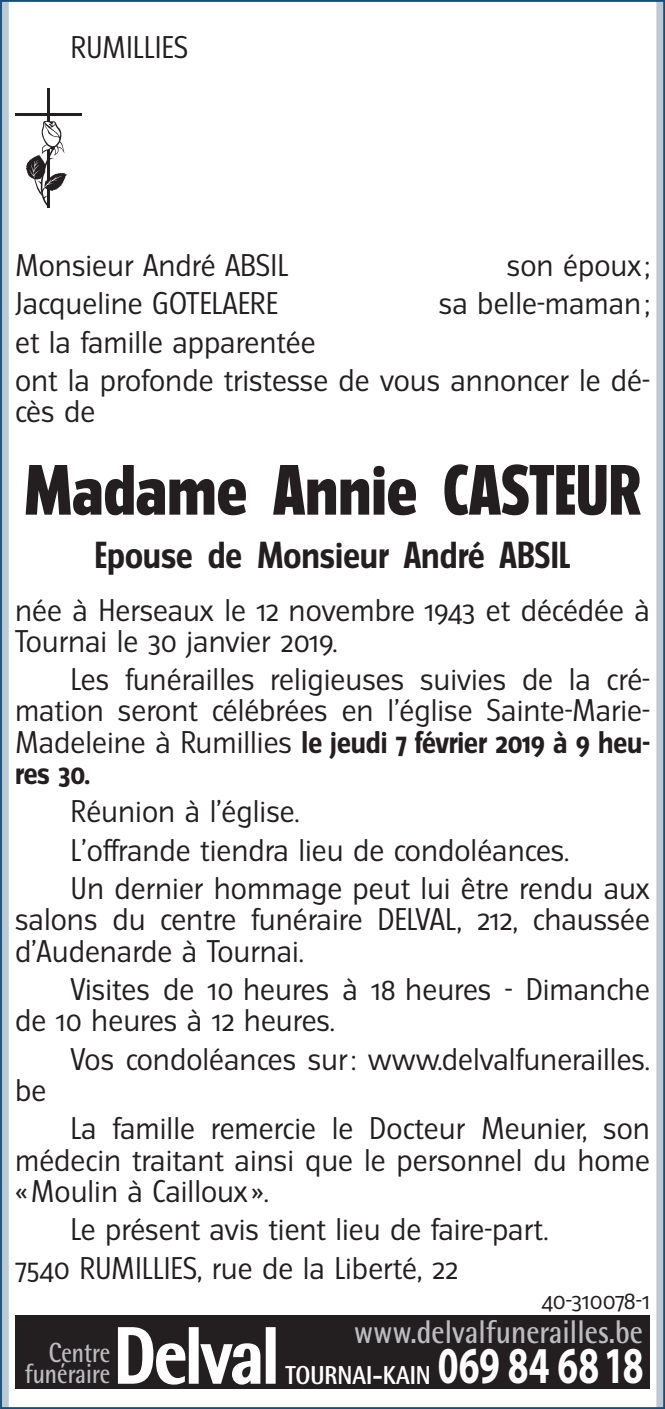
<style>
.page{position:relative;width:665px;height:1409px;background:#fff}
.page>*{position:absolute;margin:0;border:0;box-sizing:border-box;transform-origin:0 0}
.t1{font:800 79.8px "Rotis Semi Sans";letter-spacing:-.03em;color:#fff;scale:.86 1}
.t2{font:800 63.7px "Turmino";color:#231f20}
.t3{font:700 51.8px "Myriad";letter-spacing:.005em;color:#fff;scale:.72 1}
.t4{font:700 33.6px "Turmino";color:#231f20}
.t5{font:700 32.9px "Rotis Semi Sans";color:#bcbdc0;scale:.86 1}
.t6{font:28px/31.2px "Turmino";color:#231f20}
.t7{font:700 27.65px/21.7px "Rotis Semi Sans";color:#bcbdc0;text-align:right;scale:.82 1}
.t8{font:800 25.9px "Rotis Semi Sans";color:#fff;scale:.86 1}
.t9{font:22.4px "Turmino";letter-spacing:-.01em;color:#231f20}
.s1{font-weight:700}
</style>
<div class="page">
<div style="left:0;top:0;width:9px;height:1409px;background:#bacad5"></div>
<div style="left:656px;top:0;width:9px;height:1409px;background:#bacad5"></div>
<hr style="left:47px;top:88px;width:2px;height:119px;background:#231f20">
<hr style="left:15px;top:113px;width:66px;height:3px;background:#231f20">
<svg style="left:26px;top:120px;width:42px;height:87px"></svg>
<div style="left:15px;top:1315px;width:635px;height:74px;background:#231f20"></div>
<svg style="left:117px;top:1327px;width:69px;height:58px"></svg>
<div style="left:189px;top:1327px;width:10px;height:57px;border:2px solid #fff"></div>
<svg style="left:200px;top:1343px;width:61px;height:42px"></svg>
<div style="left:266px;top:1327px;width:10px;height:57px;border:2px solid #fff"></div>
<p class="t6" style="left:71px;top:31px;width:119px">RUMILLIES</p>
<p class="t6" style="left:15px;top:249px;width:275px">Monsieur André ABSIL</p>
<p class="t6" style="left:507px;top:249px;width:145px">son époux;</p>
<p class="t6" style="left:15px;top:288px;width:264px">Jacqueline GOTELAERE</p>
<p class="t6" style="left:439px;top:288px;width:213px">sa belle-maman;</p>
<p class="t6" style="left:15px;top:323px;width:636px;line-height:38.5px">et la famille apparentée<br>ont la profonde tristesse de vous annoncer le dé-</p>
<p class="t6" style="left:15px;top:396px;width:82px">cès de</p>
<h2 class="t2" style="left:24px;top:451px;width:618px">Madame Annie CASTEUR</h2>
<p class="t4" style="left:95px;top:534px;width:477px">Epouse de Monsieur André ABSIL</p>
<p class="t6" style="left:15px;top:594px;width:636px">née à Herseaux le 12 novembre 1943 et décédée à<br>Tournai le 30 janvier 2019.</p>
<p class="t6" style="left:15px;top:664px;width:636px;text-align:justify;text-indent:55px">Les funérailles religieuses suivies de la cré&shy;mation seront célébrées en l’église Sainte-Marie-Madeleine à Rumillies <span class="s1">le jeudi 7 février 2019 à 9 heu&shy;res 30.</span></p>
<p class="t6" style="left:71px;top:792px;width:581px;line-height:38.5px">Réunion à l’église.<br>L’offrande tiendra lieu de condoléances.<br>Un dernier hommage peut lui être rendu aux</p>
<p class="t6" style="left:15px;top:904px;width:636px">salons du centre funéraire DELVAL, 212, chaussée d’Audenarde à Tournai.</p>
<p class="t6" style="left:15px;top:974px;width:636px;text-indent:55px">Visites de 10 heures à 18 heures - Dimanche de 10 heures à 12 heures.</p>
<p class="t6" style="left:71px;top:1043px;width:581px">Vos condoléances sur: www.delvalfunerailles.</p>
<p class="t6" style="left:15px;top:1074px;width:33px">be</p>
<p class="t6" style="left:15px;top:1113px;width:636px;text-align:justify;text-indent:55px">La famille remercie le Docteur Meunier, son médecin traitant ainsi que le personnel du home «Moulin à Cailloux».</p>
<p class="t6" style="left:15px;top:1210px;width:535px;line-height:38.5px;text-indent:55px">Le présent avis tient lieu de faire-part.<br>7540 RUMILLIES, rue de la Liberté, 22</p>
<p class="t9" style="left:541px;top:1286px;width:110px">40‑310078‑1</p>
<h1 class="t1" style="left:114px;top:1305px;width:194px">Delval</h1>
<p class="t5" style="left:354px;top:1311px;width:338px">www.delvalfunerailles.be</p>
<p class="t8" style="left:285px;top:1358px;width:170px">TOURNAI-KAIN</p>
<p class="t7" style="left:25px;top:1341px;width:106px">Centre funéraire</p>
<h3 class="t3" style="left:438px;top:1339px;width:287px">069 84 6818</h3>
</div>
